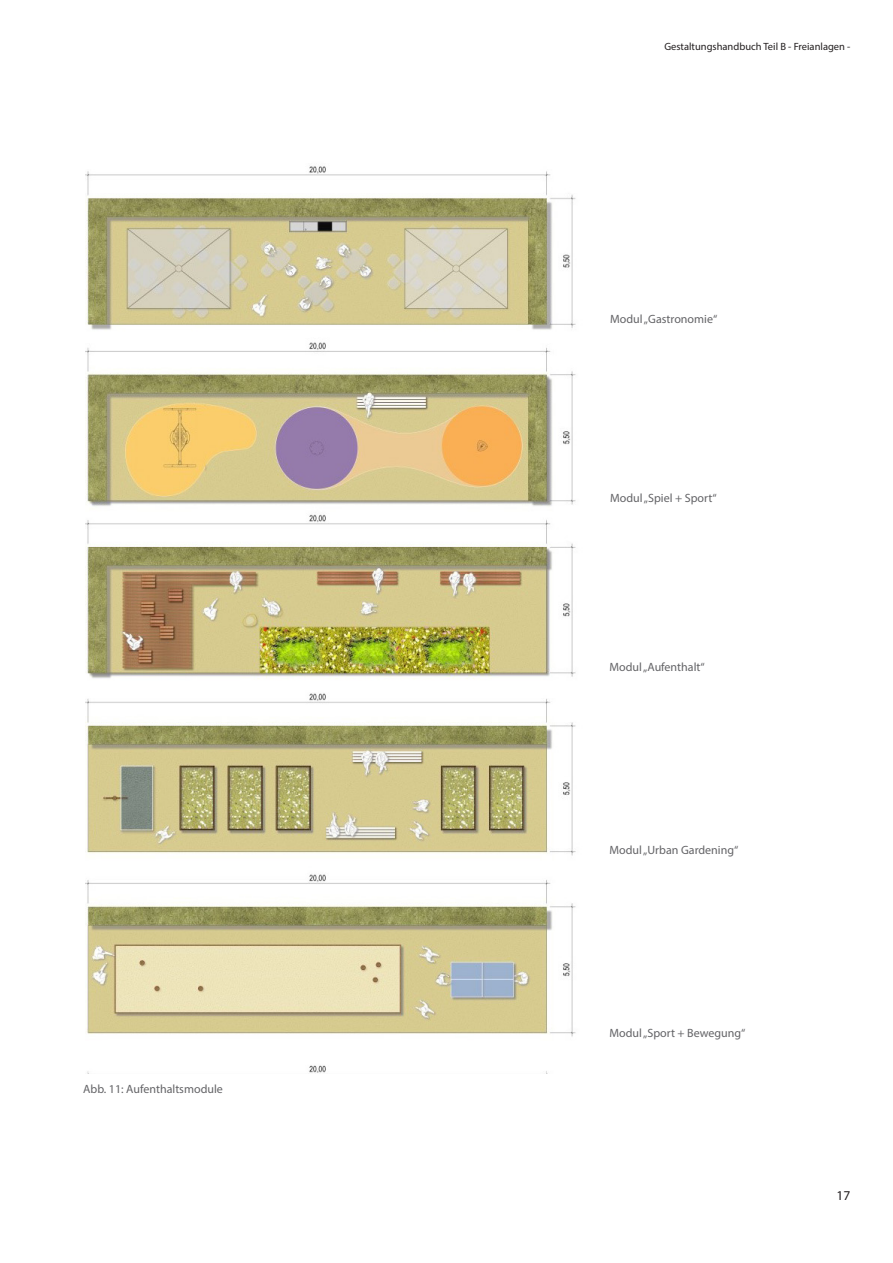
<style>
.page{position:relative;width:893px;height:1263px;background:#fff}
.page>*{position:absolute;margin:0;border:0;box-sizing:border-box;transform-origin:0 0}
.t1{font:13.5px "Myriad Pro";color:#231f20}
.Bildunterschrift_lin{font:12px "Myriad Pro";color:#636366}
.t2{font:10.5px "Myriad Pro";color:#231f20}
</style>
<div class="page">
<img style="left:85px;top:166px;width:491px;height:907px">
<p class="Bildunterschrift_lin" style="left:83px;top:1081px;width:141px">Abb. 11: Aufenthaltsmodule</p>
<p class="t2" style="left:664px;top:40px;width:188px">Gestaltungshandbuch Teil B - Freianlagen -</p>
<p class="Bildunterschrift_lin" style="left:610px;top:311px;width:109px">Modul „Gastronomie“</p>
<p class="Bildunterschrift_lin" style="left:610px;top:491px;width:108px">Modul „Spiel + Sport“</p>
<p class="Bildunterschrift_lin" style="left:609px;top:660px;width:97px">Modul „Aufenthalt“</p>
<p class="Bildunterschrift_lin" style="left:609px;top:843px;width:130px">Modul „Urban Gardening“</p>
<p class="Bildunterschrift_lin" style="left:609px;top:1025px;width:137px">Modul „Sport + Bewegung“</p>
<p class="t1" style="left:837px;top:1187px;width:15px">17</p>
</div>
